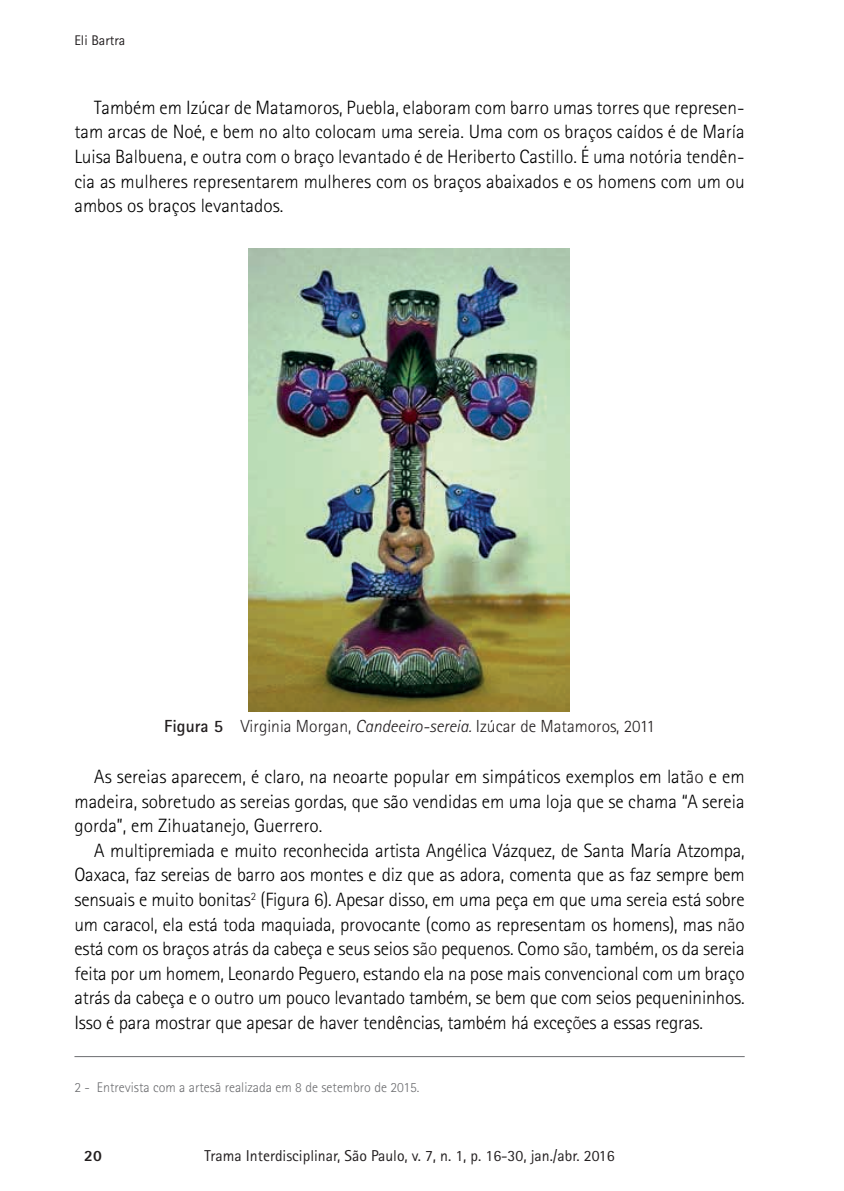
<style>
.page{position:relative;width:844px;height:1191px;background:#fff}
.page>*{position:absolute;margin:0;border:0;box-sizing:border-box;transform-origin:0 0}
.t1{font:300 19.25px/24.5px "Rotis Sans Serif";color:#000001;text-align:justify}
.t2{font:300 17.5px "Rotis Sans Serif";color:#231f20}
.t3{font:15.75px "Rotis Sans Serif";color:#231f20}
.t4{font:800 15.75px "Rotis Sans Serif";color:#231f20}
.t5{font:300 14px "Rotis Sans Serif";color:#6c6d70}
.t6{font:14px "Rotis Sans Serif";color:#231f20}
.s1{font-weight:700}
.s2{font-style:italic}
.s3{color:#231f20}
</style>
<div class="page">
<img style="left:248px;top:248px;width:321px;height:463px">
<hr style="left:74px;top:1056px;width:670px;height:1px;background:#6c6d70">
<p class="t6" style="left:74px;top:32px;width:52px">Eli Bartra</p>
<p class="t1" style="left:74px;top:95px;width:671px;text-indent:20px">Também em Izúcar de Matamoros, Puebla, elaboram com barro umas torres que represen&shy;tam arcas de Noé, e bem no alto colocam uma sereia. Uma com os braços caídos é de María Luisa Balbuena, e outra com o braço levantado é de Heriberto Castillo. É uma notória tendên&shy;cia as mulheres representarem mulheres com os braços abaixados e os homens com um ou ambos os braços levantados.</p>
<p class="t2" style="left:164px;top:716px;width:492px"><span class="s1">Figura 5</span> Virginia Morgan, <span class="s2">Candeeiro-sereia.</span> Izúcar de Matamoros, 2011</p>
<p class="t1" style="left:74px;top:764px;width:671px;text-indent:20px">As sereias aparecem, é claro, na neoarte popular em simpáticos exemplos em lat<span class="s3">ão</span> e em madeira, sobretudo as sereias gordas, que são vendidas em uma loja que se chama “A sereia gorda”, em Zihuatanejo, Guerrero.</p>
<p class="t1" style="left:74px;top:838px;width:671px;text-indent:20px">A multipremiada e muito reconhecida artista Angélica Vázquez, de Santa María Atzompa, Oaxaca, faz sereias de barro aos montes e diz que as adora, comenta que as faz sempre bem sensuais e muito bonitas<sup>2</sup> (Figura 6). Apesar disso, em uma peça em que uma sereia está sobre um caracol, ela está toda maquiada, provocante (como as representam os homens), mas n<span class="s3">ã</span>o está com os braços atrás da cabeça e seus seios s<span class="s3">ão</span> pequenos. Como s<span class="s3">ão</span>, também, os da sereia feita por um homem, Leonardo Peguero, estando ela na pose mais convencional com um braço atrás da cabeça e o outro um pouco levantado também, se bem que com seios pequenininhos.<br>Isso é para mostrar que apesar de haver tendências, também há exceç<span class="s3">õ</span>es a essas regras.</p>
<p class="t5" style="left:74px;top:1079px;width:346px">2 - Entrevista com a artesã realizada em 8 de setembro de 2015.</p>
<p class="t4" style="left:84px;top:1145px;width:19px">20</p>
<p class="t3" style="left:204px;top:1146px;width:411px">Trama Interdisciplinar, São Paulo, v. 7, n. 1, p. 16-30, jan./abr. 2016</p>
</div>
